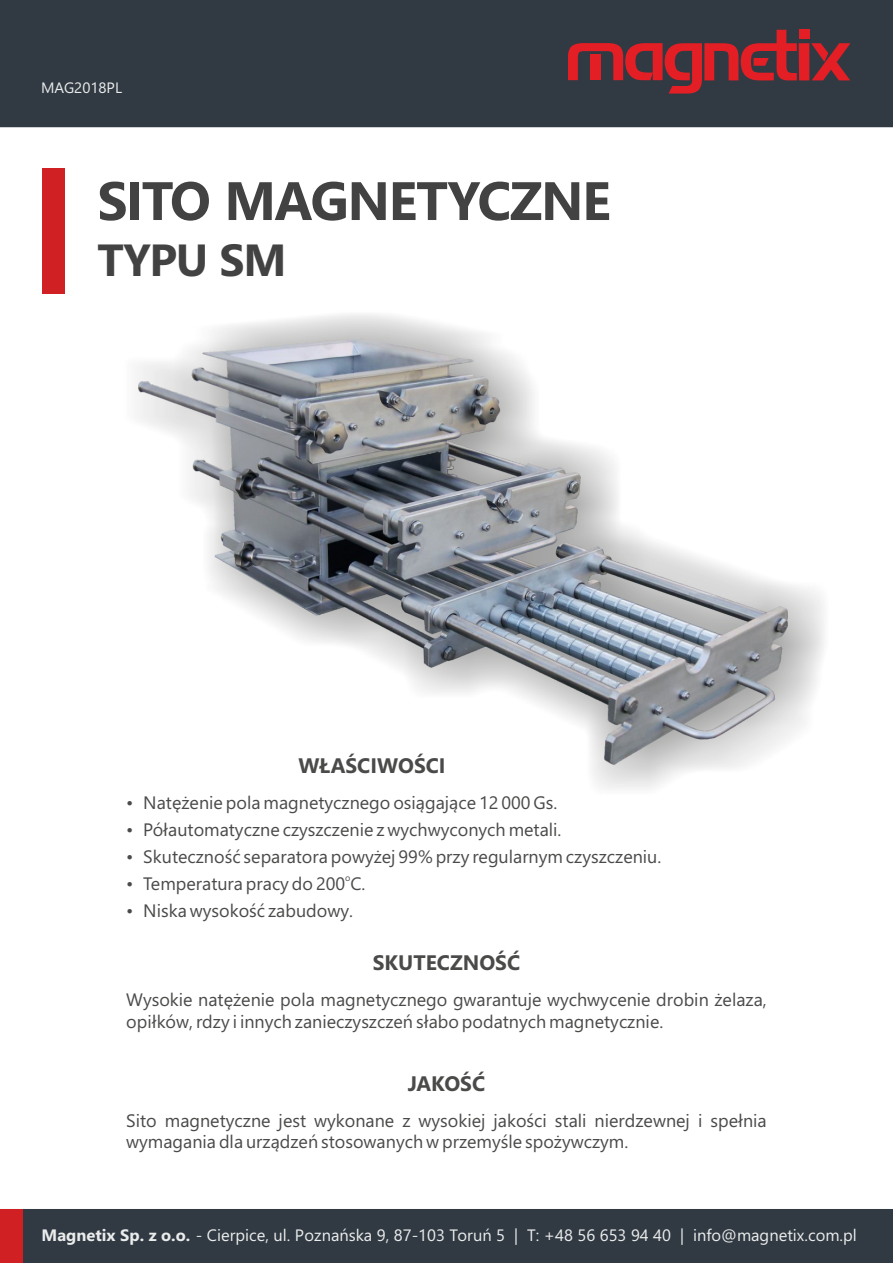
<style>
.page{position:relative;width:893px;height:1263px;background:#fff}
.page>*{position:absolute;margin:0;border:0;box-sizing:border-box;transform-origin:0 0}
.t1{font:700 54px "Segoe UI";letter-spacing:-.03em;color:#434242}
.t2{font:700 45px "Segoe UI";letter-spacing:-.025em;color:#434242}
.t3{font:700 21px "Segoe UI";color:#4a4a49}
.t4{font:18px/21.6px "Segoe UI";color:#4a4a49}
.t5{font:16.5px "Segoe UI";color:#ebecec}
.t6{font:15px "Segoe UI";color:#ebecec}
.t7{font:9px "Segoe UI";color:#4a4a49}
.s1{font-weight:700}
</style>
<div class="page">
<div style="left:1px;top:1209px;width:892px;height:54px;background:#313a43"></div>
<div style="left:0;top:1209px;width:22px;height:54px;background:#d12023"></div>
<div style="left:0;top:0;width:893px;height:127px;background:#313a43"></div>
<div style="left:799px;top:43px;width:10px;height:37px;background:#e31e24"></div>
<div style="left:799px;top:30px;width:10px;height:9px;background:#e31e24"></div>
<svg style="left:811px;top:43px;width:39px;height:37px"></svg>
<svg style="left:568px;top:30px;width:229px;height:64px"></svg>
<div style="left:118px;top:311px;width:713px;height:490px;background:#2b2a29;opacity:.49"></div>
<img style="left:139px;top:338px;width:649px;height:426px">
<div style="left:43px;top:168px;width:22px;height:125px;background:#d12023"></div>
<p class="t6" style="left:41px;top:82px;width:82px">MAG2018PL</p>
<h1 class="t1" style="left:97px;top:181px;width:515px">SITO MAGNETYCZNE</h1>
<h2 class="t2" style="left:97px;top:243px;width:191px">TYPU SM</h2>
<p class="t3" style="left:298px;top:758px;width:149px">WŁAŚCIWOŚCI</p>
<p class="t4" style="left:126px;top:794px;width:433px">• Natężenie pola magnetycznego osiągające 12 000 Gs.</p>
<p class="t4" style="left:126px;top:821px;width:437px">• Półautomatyczne czyszczenie z wychwyconych metali.</p>
<p class="t4" style="left:126px;top:848px;width:537px">• Skuteczność separatora powyżej 99% przy regularnym czyszczeniu.</p>
<p class="t7" style="left:345px;top:875px;width:7px">o</p>
<p class="t4" style="left:126px;top:875px;width:241px">• Temperatura pracy do 200 C.</p>
<p class="t4" style="left:126px;top:902px;width:228px">• Niska wysokość zabudowy.</p>
<p class="t3" style="left:373px;top:955px;width:149px">SKUTECZNOŚĆ</p>
<p class="t4" style="left:126px;top:990px;width:642px">Wysokie natężenie pola magnetycznego gwarantuje wychwycenie drobin żelaza, opiłków, rdzy i innych zanieczyszczeń słabo podatnych magnetycznie.</p>
<p class="t3" style="left:408px;top:1075px;width:79px">JAKOŚĆ</p>
<p class="t4" style="left:126px;top:1111px;width:642px">Sito magnetyczne jest wykonane z wysokiej jakości stali nierdzewnej i spełnia wymagania dla urządzeń stosowanych w przemyśle spożywczym.</p>
<p class="t5" style="left:42px;top:1228px;width:817px"><span class="s1">Magnetix Sp. z o.o.</span> - Cierpice, ul. Poznańska 9, 87-103 Toruń 5 | T: +48 56 653 94 40 | info@magnetix.com.pl</p>
</div>
